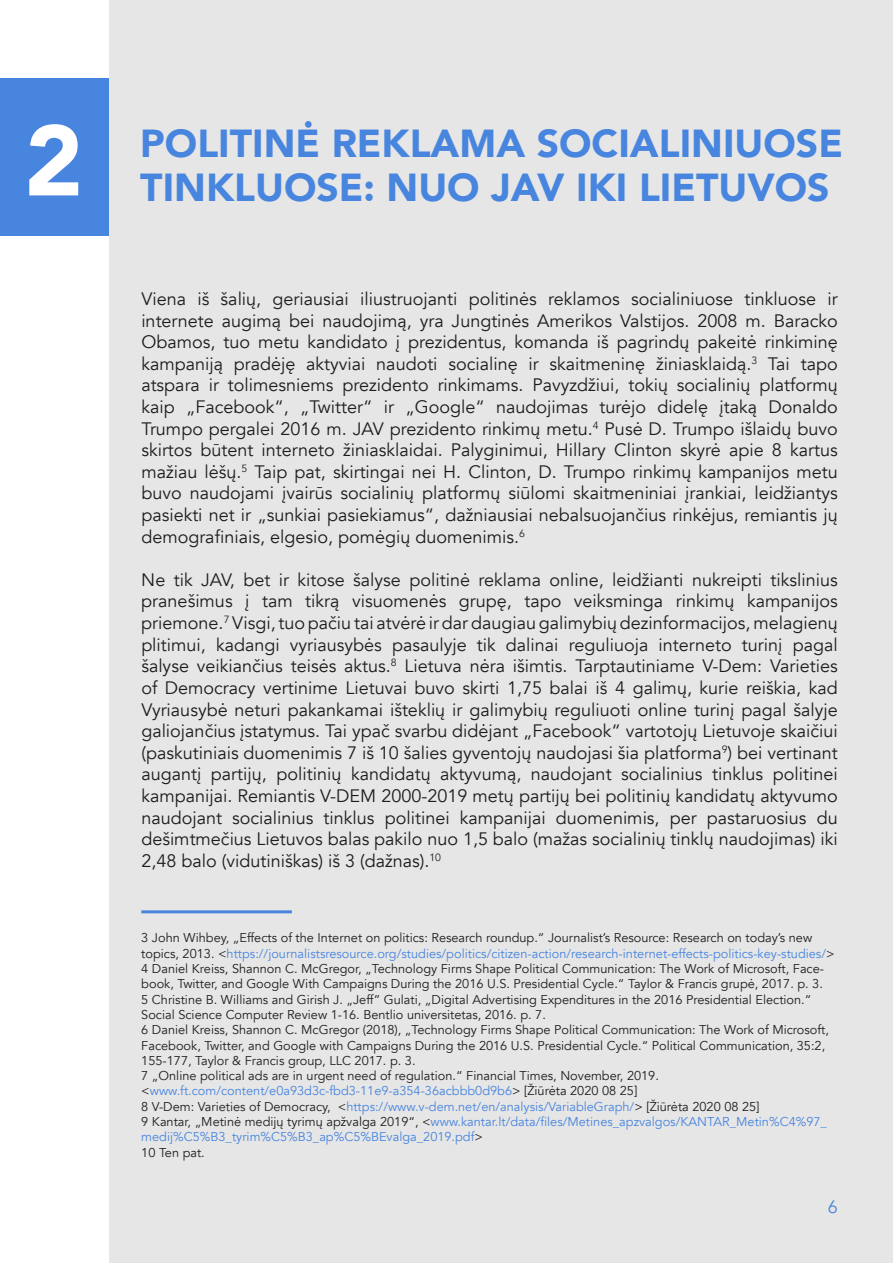
<style>
.page{position:relative;width:893px;height:1263px;background:#fff}
.page>*{position:absolute;margin:0;border:0;box-sizing:border-box;transform-origin:0 0}
.t1{font:900 99px "Avenir";color:#fff}
.t2{font:900 39px/43.5px "Avenir";color:#4785de}
.t3{font:18px/21.6px "Avenir";color:#1d1d1b;text-align:justify}
.t4{font:18px "Avenir";color:#4785de}
.t5{font:12.75px/15.3px "Avenir";color:#1d1d1b}
.s1{color:#4785de}
</style>
<div class="page">
<div style="left:109px;top:0;width:784px;height:1263px;background:#e7e6e6"></div>
<hr style="left:141px;top:910px;width:151px;height:3px;background:#4785de">
<div style="left:0;top:79px;width:109px;height:157px;background:#4785de"></div>
<h1 class="t1" style="left:24px;top:76px;width:60px">2</h1>
<h2 class="t2" style="left:140px;top:121px;width:704px">POLITINĖ REKLAMA SOCIALINIUOSE<br>TINKLUOSE: NUO JAV IKI LIETUVOS</h2>
<p class="t3" style="left:141px;top:288px;width:698px">Viena iš šalių, geriausiai iliustruojanti politinės reklamos socialiniuose tinkluose ir internete augimą bei naudojimą, yra Jungtinės Amerikos Valstijos. 2008 m. Baracko Obamos, tuo metu kandidato į prezidentus, komanda iš pagrindų pakeitė rinkiminę kampaniją pradėję aktyviai naudoti socialinę ir skaitmeninę žiniasklaidą.<sup>3</sup> Tai tapo atspara ir tolimesniems prezidento rinkimams. Pavyzdžiui, tokių socialinių platformų kaip „Facebook“, „Twitter“ ir „Google“ naudojimas turėjo didelę įtaką Donaldo Trumpo pergalei 2016 m. JAV prezidento rinkimų metu.<sup>4</sup> Pusė D. Trumpo išlaidų buvo skirtos būtent interneto žiniasklaidai. Palyginimui, Hillary Clinton skyrė apie 8 kartus mažiau lėšų.<sup>5</sup> Taip pat, skirtingai nei H. Clinton, D. Trumpo rinkimų kampanijos metu buvo naudojami įvairūs socialinių platformų siūlomi skaitmeniniai įrankiai, leidžiantys pasiekti net ir „sunkiai pasiekiamus“, dažniausiai nebalsuojančius rinkėjus, remiantis jų demografiniais, elgesio, pomėgių duomenimis.<sup>6</sup></p>
<p class="t3" style="left:141px;top:569px;width:698px">Ne tik JAV, bet ir kitose šalyse politinė reklama online, leidžianti nukreipti tikslinius pranešimus į tam tikrą visuomenės grupę, tapo veiksminga rinkimų kampanijos priemone.<sup>7</sup> Visgi, tuo pačiu tai atvėrė ir dar daugiau galimybių dezinformacijos, melagienų plitimui, kadangi vyriausybės pasaulyje tik dalinai reguliuoja interneto turinį pagal šalyse veikiančius teisės aktus.<sup>8</sup> Lietuva nėra išimtis. Tarptautiniame V-Dem: Varieties of Democracy vertinime Lietuvai buvo skirti 1,75 balai iš 4 galimų, kurie reiškia, kad Vyriausybė neturi pakankamai išteklių ir galimybių reguliuoti online turinį pagal šalyje galiojančius įstatymus. Tai ypač svarbu didėjant „Facebook“ vartotojų Lietuvoje skaičiui (paskutiniais duomenimis 7 iš 10 šalies gyventojų naudojasi šia platforma<sup>9</sup>) bei vertinant augantį partijų, politinių kandidatų aktyvumą, naudojant socialinius tinklus politinei kampanijai. Remiantis V-DEM 2000-2019 metų partijų bei politinių kandidatų aktyvumo naudojant socialinius tinklus politinei kampanijai duomenimis, per pastaruosius du dešimtmečius Lietuvos balas pakilo nuo 1,5 balo (mažas socialinių tinklų naudojimas) iki 2,48 balo (vidutiniškas) iš 3 (dažnas).<sup>10</sup></p>
<p class="t5" style="left:141px;top:931px;width:695px">3 John Wihbey, „Effects of the Internet on politics: Research roundup.“ Journalist’s Resource: Research on today’s new topics, 2013. &lt;<span class="s1">https://journalistsresource.org/studies/politics/citizen-action/research-internet-effects-politics-key-studies/</span>&gt; 4 Daniel Kreiss, Shannon C. McGregor, „Technology Firms Shape Political Communication: The Work of Microsoft, Face&shy;book, Twitter, and Google With Campaigns During the 2016 U.S. Presidential Cycle.“ Taylor &amp; Francis grupė, 2017. p. 3.<br>5 Christine B. Williams and Girish J. „Jeff” Gulati, „Digital Advertising Expenditures in the 2016 Presidential Election.“ Social Science Computer Review 1-16. Bentlio universitetas, 2016. p. 7.<br>6 Daniel Kreiss, Shannon C. McGregor (2018), „Technology Firms Shape Political Communication: The Work of Microsoft, Facebook, Twitter, and Google with Campaigns During the 2016 U.S. Presidential Cycle.“ Political Communication, 35:2, 155-177, Taylor &amp; Francis group, LLC 2017. p. 3.<br>7 „Online political ads are in urgent need of regulation.“ Financial Times, November, 2019. &lt;<span class="s1">www.ft.com/content/e0a93d3c-fbd3-11e9-a354-36acbbb0d9b6</span>&gt; [Žiūrėta 2020 08 25]<br>8 V-Dem: Varieties of Democracy, &lt;<span class="s1">https://www.v-dem.net/en/analysis/VariableGraph/</span>&gt; [Žiūrėta 2020 08 25]<br>9 Kantar, „Metinė medijų tyrimų apžvalga 2019“, &lt;<span class="s1">www.kantar.lt/data/files/Metines_apzvalgos/KANTAR_Metin%C4%97_ medij%C5%B3_tyrim%C5%B3_ap%C5%BEvalga_2019.pdf</span>&gt;<br>10 Ten pat.</p>
<p class="t4" style="left:828px;top:1196px;width:12px">6</p>
</div>
